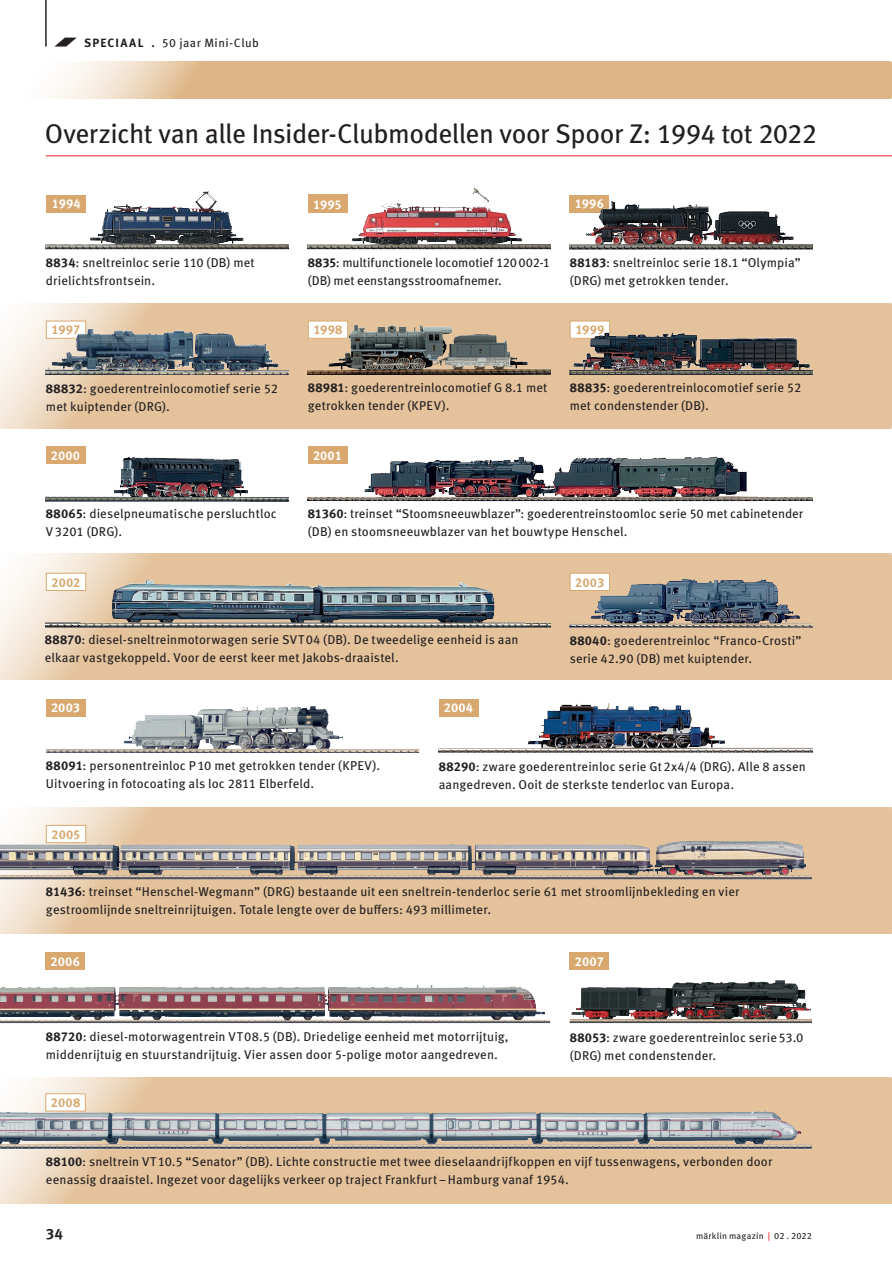
<style>
.page{position:relative;width:892px;height:1262px;background:#fff}
.page>*{position:absolute;margin:0;border:0;box-sizing:border-box;transform-origin:0 0}
.t1{font:27px "Meta OT";letter-spacing:-.02em;color:#231f20}
.t2{font:700 15px "Meta OT";color:#231f20}
.t3{font:12.75px/18px "Meta OT";letter-spacing:.01em;color:#231f20}
.t4{font:700 12.75px "Meta OT";letter-spacing:.005em;color:#fff}
.t5{font:700 12.75px "Meta OT";color:#d8a86f}
.t6{font:12px "Meta OT";letter-spacing:.04em;color:#231f20}
.t7{font:9px "Meta OT";letter-spacing:.02em;color:#231f20}
.s1{font-weight:700}
.s2{color:#ee1d23}
</style>
<div class="page">
<hr style="left:45px;top:0;width:2px;height:47px;background:#231f20">
<svg style="left:54px;top:38px;width:22px;height:9px"></svg>
<svg style="left:55px;top:61px;width:836px;height:37px;background:#e1bc91"></svg>
<svg style="left:0;top:303px;width:891px;height:125px;background:#e4c5a2"></svg>
<svg style="left:0;top:553px;width:891px;height:126px;background:#e5c6a2"></svg>
<svg style="left:0;top:807px;width:891px;height:125px;background:#e5c5a0"></svg>
<svg style="left:0;top:1077px;width:891px;height:125px;background:#e4c4a0"></svg>
<hr style="left:46px;top:155px;width:845px;height:1px;background:#ee1d23">
<img style="left:46px;top:191px;width:242px;height:59px">
<img style="left:308px;top:187px;width:242px;height:63px">
<img style="left:0;top:839px;width:811px;height:40px">
<img style="left:308px;top:320px;width:242px;height:54px">
<img style="left:46px;top:448px;width:242px;height:54px">
<img style="left:308px;top:448px;width:503px;height:54px">
<img style="left:46px;top:574px;width:504px;height:54px">
<img style="left:569px;top:573px;width:242px;height:54px">
<img style="left:46px;top:705px;width:373px;height:47px">
<img style="left:438px;top:699px;width:373px;height:53px">
<img style="left:0;top:985px;width:550px;height:37px">
<img style="left:569px;top:980px;width:242px;height:42px">
<img style="left:0;top:1109px;width:811px;height:39px">
<div style="left:47px;top:195px;width:39px;height:17px;background:#d8a86f"></div>
<div style="left:308px;top:195px;width:39px;height:18px;background:#d8a86f"></div>
<div style="left:569px;top:195px;width:40px;height:17px;background:#d8a86f"></div>
<div style="left:308px;top:321px;width:39px;height:17px;background:#fff"></div>
<div style="left:308px;top:320px;width:40px;height:18px;border:1px solid #d8a86f"></div>
<div style="left:46px;top:446px;width:39px;height:18px;background:#d8a86f"></div>
<div style="left:308px;top:446px;width:39px;height:18px;background:#d8a86f"></div>
<div style="left:46px;top:573px;width:40px;height:17px;background:#fff"></div>
<div style="left:46px;top:572px;width:40px;height:18px;border:1px solid #d8a86f"></div>
<div style="left:570px;top:573px;width:39px;height:17px;background:#fff"></div>
<div style="left:569px;top:572px;width:40px;height:18px;border:1px solid #d8a86f"></div>
<div style="left:46px;top:698px;width:39px;height:18px;background:#d8a86f"></div>
<div style="left:438px;top:698px;width:40px;height:18px;background:#d8a86f"></div>
<div style="left:46px;top:825px;width:40px;height:17px;background:#fff"></div>
<div style="left:46px;top:824px;width:40px;height:18px;border:1px solid #d8a86f"></div>
<div style="left:45px;top:951px;width:40px;height:18px;background:#d8a86f"></div>
<div style="left:569px;top:951px;width:40px;height:18px;background:#d8a86f"></div>
<div style="left:46px;top:1093px;width:39px;height:17px;background:#fff"></div>
<div style="left:45px;top:1093px;width:41px;height:18px;border:1px solid #d8a86f"></div>
<img style="left:569px;top:201px;width:242px;height:49px">
<img style="left:46px;top:320px;width:242px;height:54px">
<img style="left:569px;top:320px;width:242px;height:54px">
<p class="t6" style="left:84px;top:35px;width:176px"><span class="s1">SPECIAAL .</span> 50 jaar Mini-Club</p>
<h1 class="t1" style="left:45px;top:116px;width:773px">Overzicht van alle Insider-Clubmodellen voor Spoor Z: 1994 tot 2022</h1>
<p class="t4" style="left:52px;top:196px;width:30px">1994</p>
<p class="t4" style="left:313px;top:196px;width:30px">1995</p>
<p class="t4" style="left:574px;top:196px;width:31px">1996</p>
<p class="t3" style="left:46px;top:253px;width:210px"><span class="s1">8834</span>: sneltreinloc serie 110 (DB) met drielichtsfrontsein.</p>
<p class="t3" style="left:308px;top:253px;width:244px"><span class="s1">8835</span>: multifunctionele locomotief 120002-1 (DB) met eenstangsstroomafnemer.</p>
<p class="t3" style="left:569px;top:253px;width:232px"><span class="s1">88183</span>: sneltreinloc serie 18.1 “Olympia” (DRG) met getrokken tender.</p>
<p class="t5" style="left:52px;top:322px;width:30px">1997</p>
<p class="t5" style="left:313px;top:322px;width:31px">1998</p>
<p class="t5" style="left:575px;top:322px;width:31px">1999</p>
<p class="t3" style="left:46px;top:379px;width:233px"><span class="s1">88832</span>: goederentreinlocomotief serie 52 met kuiptender (DRG).</p>
<p class="t3" style="left:308px;top:379px;width:241px"><span class="s1">88981</span>: goederentreinlocomotief G 8.1 met getrokken tender (KPEV).</p>
<p class="t3" style="left:569px;top:379px;width:233px"><span class="s1">88835</span>: goederentreinlocomotief serie 52 met condenstender (DB).</p>
<p class="t4" style="left:51px;top:447px;width:31px">2000</p>
<p class="t4" style="left:313px;top:447px;width:30px">2001</p>
<p class="t3" style="left:46px;top:504px;width:232px"><span class="s1">88065</span>: dieselpneumatische persluchtloc<br>V3201 (DRG).</p>
<p class="t3" style="left:308px;top:504px;width:496px"><span class="s1">81360</span>: treinset “Stoomsneeuwblazer”: goederentreinstoomloc serie 50 met cabinetender (DB) en stoomsneeuwblazer van het bouwtype Henschel.</p>
<p class="t5" style="left:51px;top:574px;width:31px">2002</p>
<p class="t5" style="left:575px;top:574px;width:30px">2003</p>
<p class="t3" style="left:45px;top:631px;width:475px"><span class="s1">88870</span>: diesel-sneltreinmotorwagen serie SVT04 (DB). De tweedelige eenheid is aan elkaar vastgekoppeld. Voor de eerst keer met Jakobs-draaistel.</p>
<p class="t3" style="left:569px;top:631px;width:233px"><span class="s1">88040</span>: goederentreinloc “Franco-Crosti” serie 42.90 (DB) met kuiptender.</p>
<p class="t4" style="left:51px;top:699px;width:30px">2003</p>
<p class="t4" style="left:443px;top:699px;width:31px">2004</p>
<p class="t3" style="left:46px;top:757px;width:336px"><span class="s1">88091</span>: personentreinloc P10 met getrokken tender (KPEV).<br>Uitvoering in fotocoating als loc 2811 Elberfeld.</p>
<p class="t3" style="left:438px;top:757px;width:368px"><span class="s1">88290</span>: zware goederentreinloc serie Gt2x4/4 (DRG). Alle 8 assen aangedreven. Ooit de sterkste tenderloc van Europa.</p>
<p class="t5" style="left:51px;top:826px;width:30px">2005</p>
<p class="t3" style="left:46px;top:882px;width:695px"><span class="s1">81436</span>: treinset “Henschel-Wegmann” (DRG) bestaande uit een sneltrein-tenderloc serie 61 met stroomlijnbekleding en vier gestroomlijnde sneltreinrijtuigen. Totale lengte over de buffers: 493 millimeter.</p>
<p class="t4" style="left:51px;top:952px;width:31px">2006</p>
<p class="t4" style="left:574px;top:952px;width:31px">2007</p>
<p class="t3" style="left:46px;top:1027px;width:464px"><span class="s1">88720</span>: diesel-motorwagentrein VT08.5 (DB). Driedelige eenheid met motorrijtuig, middenrijtuig en stuurstandrijtuig. Vier assen door 5-polige motor aangedreven.</p>
<p class="t3" style="left:569px;top:1028px;width:235px"><span class="s1">88053</span>: zware goederentreinloc serie53.0 (DRG) met condenstender.</p>
<p class="t5" style="left:51px;top:1094px;width:31px">2008</p>
<p class="t3" style="left:46px;top:1153px;width:727px"><span class="s1">88100</span>: sneltrein VT10.5 “Senator” (DB). Lichte constructie met twee dieselaandrijfkoppen en vijf tussenwagens, verbonden door eenassig draaistel. Ingezet voor dagelijks verkeer op traject Frankfurt–Hamburg vanaf 1954.</p>
<p class="t2" style="left:46px;top:1224px;width:19px">34</p>
<p class="t7" style="left:696px;top:1230px;width:117px">märklin magazin <span class="s2">|</span> 02 . 2022</p>
</div>
